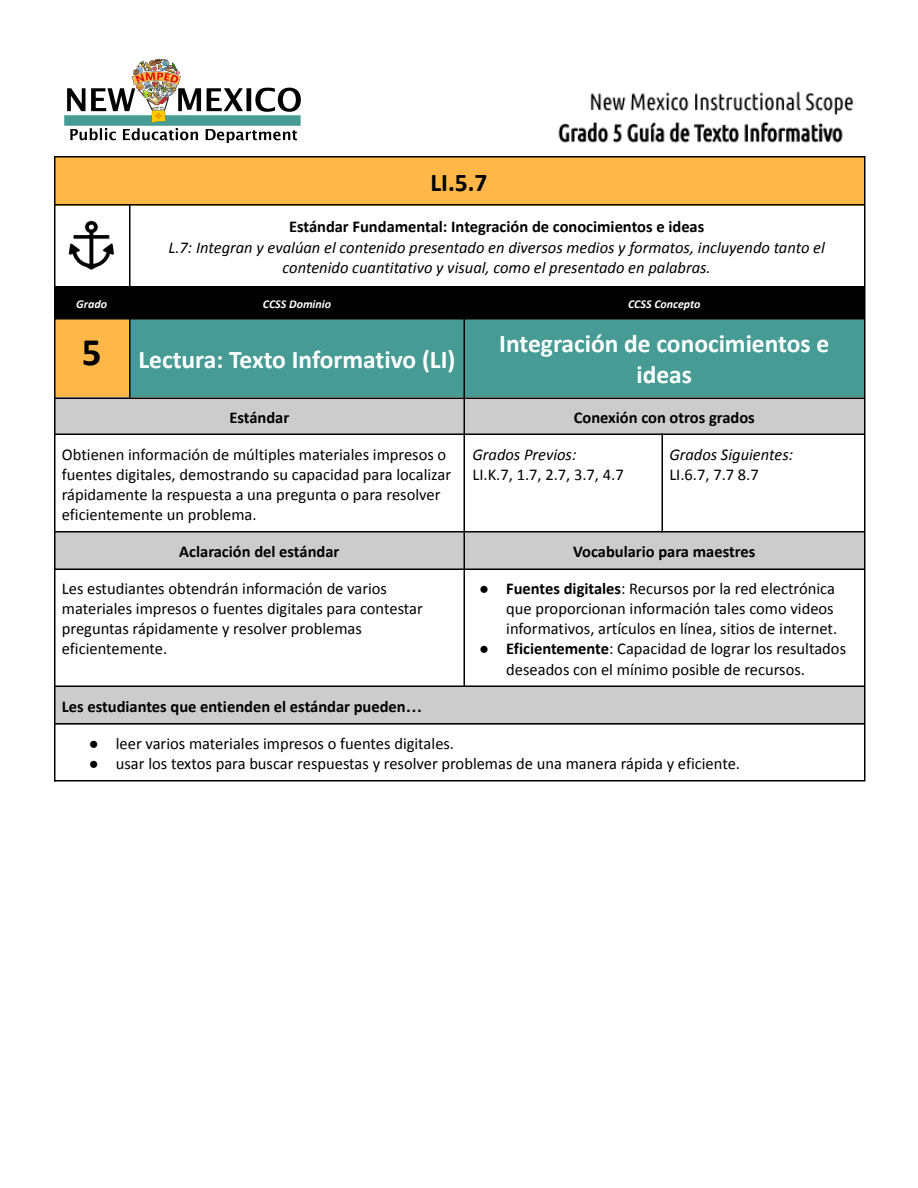
<style>
.page{position:relative;width:918px;height:1188px;background:#fff}
.page>*{position:absolute;margin:0;border:0;box-sizing:border-box;transform-origin:0 0}
.t1{font:700 25.5px/31.2px "Calibri";color:#fff;text-align:center}
.t2{font:700 25.5px "Calibri";color:#000}
.t3{font:16.5px/20.1px "Calibri";color:#000}
.t4{font:italic 16.5px/20.1px "Calibri";color:#000;text-align:center}
.t5{font:700 16.5px "Calibri";color:#000}
.t6{font:italic 700 12px "Calibri";color:#fff}
.s1{font-size:39px;color:#000}
.s2{font-family:"Arial"}
.s3{font-weight:700}
</style>
<div class="page">
<div style="left:54px;top:157px;width:810px;height:49px;background:#ffb749"></div>
<div style="left:54px;top:286px;width:75px;height:32px;background:#000"></div>
<div style="left:129px;top:286px;width:336px;height:32px;background:#000"></div>
<div style="left:465px;top:286px;width:399px;height:32px;background:#000"></div>
<div style="left:54px;top:318px;width:75px;height:80px;background:#ffb749"></div>
<div style="left:129px;top:318px;width:336px;height:80px;background:#469c95"></div>
<div style="left:465px;top:318px;width:399px;height:80px;background:#469c95"></div>
<div style="left:54px;top:398px;width:411px;height:37px;background:#ccc"></div>
<div style="left:465px;top:398px;width:399px;height:37px;background:#ccc"></div>
<div style="left:54px;top:532px;width:411px;height:37px;background:#ccc"></div>
<div style="left:465px;top:532px;width:399px;height:37px;background:#ccc"></div>
<div style="left:54px;top:687px;width:810px;height:37px;background:#ccc"></div>
<hr style="left:54px;top:156px;width:2px;height:626px;background:#000">
<hr style="left:129px;top:204px;width:2px;height:194px;background:#000">
<hr style="left:463px;top:286px;width:2px;height:401px;background:#000">
<hr style="left:662px;top:434px;width:1px;height:98px;background:#000">
<hr style="left:864px;top:156px;width:2px;height:626px;background:#000">
<hr style="left:54px;top:156px;width:810px;height:2px;background:#000">
<hr style="left:54px;top:204px;width:810px;height:1px;background:#000">
<hr style="left:54px;top:318px;width:810px;height:2px;background:#000">
<hr style="left:54px;top:397px;width:810px;height:2px;background:#000">
<hr style="left:54px;top:433px;width:810px;height:2px;background:#000">
<hr style="left:54px;top:531px;width:810px;height:2px;background:#000">
<hr style="left:54px;top:569px;width:810px;height:1px;background:#000">
<hr style="left:54px;top:686px;width:810px;height:1px;background:#000">
<hr style="left:54px;top:723px;width:810px;height:1px;background:#000">
<hr style="left:54px;top:780px;width:810px;height:1px;background:#000">
<img style="left:64px;top:58px;width:237px;height:85px">
<img style="left:68px;top:220px;width:47px;height:50px">
<img style="left:500px;top:91px;width:364px;height:67px">
<h1 class="t2" style="left:430px;top:172px;width:59px">LI.5.7</h1>
<p class="t5" style="left:289px;top:220px;width:417px">Estándar Fundamental: Integración de conocimientos e ideas</p>
<p class="t4" style="left:168px;top:238px;width:658px">L.7: Integran y evalúan el contenido presentado en diversos medios y formatos, incluyendo tanto el contenido cuantitativo y visual, como el presentado en palabras.</p>
<p class="t6" style="left:76px;top:299px;width:32px">Grado</p>
<p class="t6" style="left:263px;top:299px;width:70px">CCSS Dominio</p>
<p class="t6" style="left:628px;top:299px;width:74px">CCSS Concepto</p>
<h1 class="t1" style="left:82px;top:346px;width:375px"><span class="s1">5</span> Lectura: Texto Informativo (LI)</h1>
<h1 class="t1" style="left:499px;top:330px;width:331px">Integración de conocimientos e ideas</h1>
<p class="t5" style="left:229px;top:410px;width:61px">Estándar</p>
<p class="t5" style="left:574px;top:410px;width:182px">Conexión con otros grados</p>
<p class="t3" style="left:62px;top:445px;width:391px">Obtienen información de múltiples materiales impresos o fuentes digitales, demostrando su capacidad para localizar rápidamente la respuesta a una pregunta o para resolver eficientemente un problema.</p>
<p class="t4" style="left:472px;top:445px;width:105px">Grados Previos:</p>
<p class="t4" style="left:669px;top:445px;width:125px">Grados Siguientes:</p>
<p class="t3" style="left:669px;top:466px;width:91px">LI.6.7, 7.7 8.7</p>
<p class="t3" style="left:472px;top:466px;width:153px">LI.K.7, 1.7, 2.7, 3.7, 4.7</p>
<p class="t5" style="left:179px;top:545px;width:162px">Aclaración del estándar</p>
<p class="t5" style="left:573px;top:545px;width:184px">Vocabulario para maestres</p>
<p class="t3" style="left:62px;top:580px;width:363px">Les estudiantes obtendrán información de varios materiales impresos o fuentes digitales para contestar preguntas rápidamente y resolver problemas eficientemente.</p>
<p class="t3" style="left:506px;top:580px;width:333px;text-indent:-27px"><span class="s2">●</span> <span class="s3">Fuentes digitales</span>: Recursos por la red electrónica que proporcionan información tales como videos informativos, artículos en línea, sitios de internet.</p>
<p class="t3" style="left:506px;top:640px;width:341px;text-indent:-27px"><span class="s2">●</span> <span class="s3">Eficientemente</span>: Capacidad de lograr los resultados deseados con el mínimo posible de recursos.</p>
<p class="t5" style="left:62px;top:699px;width:362px">Les estudiantes que entienden el estándar pueden<span class="s2">…</span></p>
<p class="t3" style="left:89px;top:734px;width:367px"><span class="s2">●</span> leer varios materiales impresos o fuentes digitales.</p>
<p class="t3" style="left:89px;top:755px;width:653px"><span class="s2">●</span> usar los textos para buscar respuestas y resolver problemas de una manera rápida y eficiente.</p>
</div>
